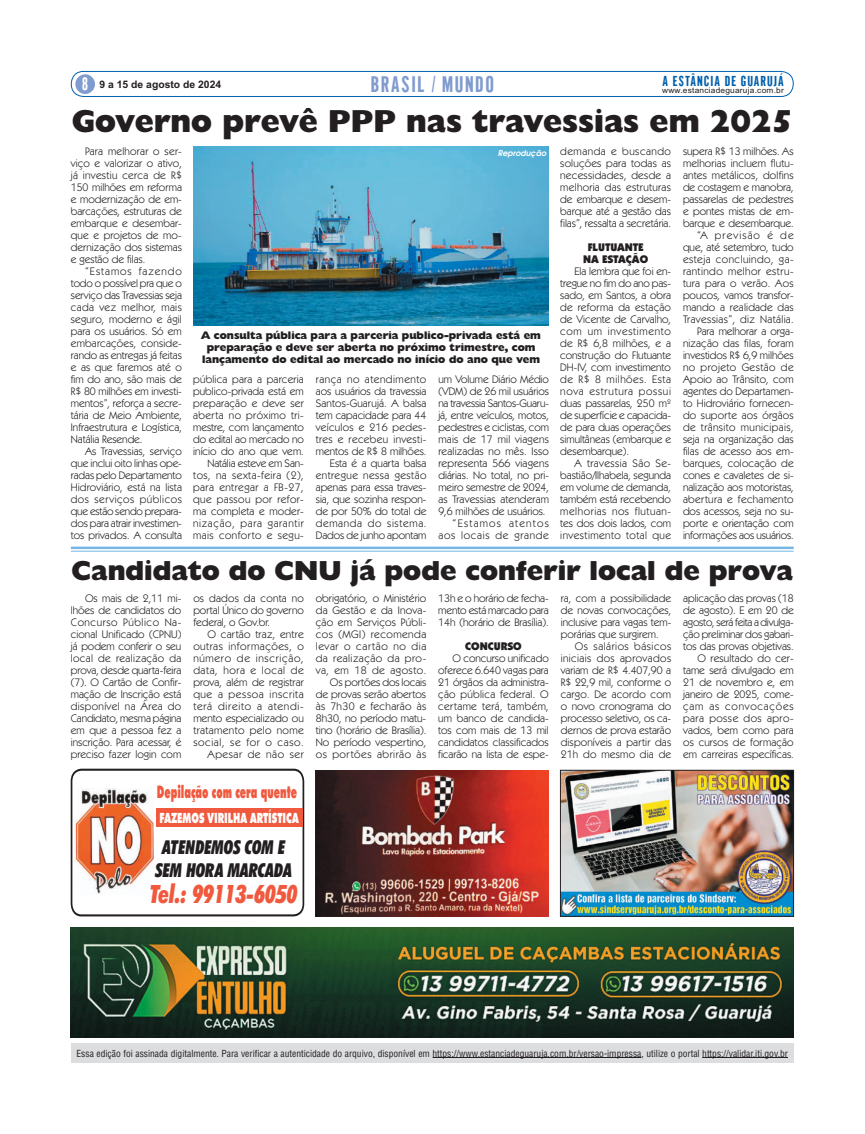
<style>
.page{position:relative;width:865px;height:1134px;background:#fff}
.page>*{position:absolute;margin:0;border:0;box-sizing:border-box;transform-origin:0 0}
.t1{font:800 32px "Humanist 521 BT";color:#231f20}
.t2{font:800 27.7px "Humanist 521 BT";color:#231f20}
.t3{font:italic 900 condensed 25.3px "Futura BT";color:#f0593e;scale:.87 1}
.t4{font:21.9px "Gothic CG No 1";letter-spacing:.075em;color:#809bcf}
.t5{font:italic 900 condensed 19.2px/22.3px "Futura BT";color:#231f20;text-align:center;scale:.87 1}
.t6{font:900 17.4px "Futura BT";color:#f0593e;scale:.56 1}
.t7{font:17.3px "Gothic CG No 1";color:#fff}
.t8{font:900 14.1px "Futura BT";color:#fff;scale:.64 1}
.t9{font:14px "Gothic CG No 1";letter-spacing:.075em;color:#0160ae}
.t10{font:11px/12px "Kabel IT Cby BT";letter-spacing:.005em;color:#231f20;text-align:justify}
.t11{font:11px/12px "Kabel IT Cby BT";letter-spacing:.05em;color:#231f20;text-align:right}
.t12{font:800 11px/12px "Humanist 521 BT";color:#231f20;text-align:center}
.t13{font:900 11px/12px "Kabel IT Cby BT";color:#231f20;text-align:center}
.t14{font:11px "Kabel IT Cby BT";letter-spacing:-.015em;color:#231f20}
.t15{font:11px "Kabel IT Cby BT";letter-spacing:.025em;color:#231f20}
.t16{font:11px "Kabel IT Cby BT";letter-spacing:.065em;color:#231f20}
.t17{font:11px "Kabel IT Cby BT";letter-spacing:.115em;color:#231f20}
.t18{font:700 10.4px "Arial";color:#231f20}
.t19{font:9.5px "Switzerland Condensed";color:#231f20}
.t20{font:italic 700 8px "Avalon";color:#fff}
.t21{font:7.9px "Arial";letter-spacing:.025em;color:#231f20;scale:1.06 1}
</style>
<div class="page">
<div style="left:71px;top:71px;width:723px;height:26px;border:1px solid #0160ae;border-radius:12px"></div>
<div style="left:75px;top:74px;width:20px;height:20px;background:#809bcf;border-radius:50%"></div>
<div style="left:71px;top:1043px;width:723px;height:20px;background:#dcdddf"></div>
<hr style="left:433px;top:1057px;width:208px;height:1px;background:#231f20">
<hr style="left:702px;top:1057px;width:86px;height:1px;background:#231f20">
<img style="left:71px;top:928px;width:723px;height:110px">
<img style="left:562px;top:772px;width:230px;height:142px">
<div style="left:560px;top:770px;width:234px;height:146px;border:1px solid #231f20"></div>
<svg style="left:70px;top:768px;width:235px;height:149px"></svg>
<img style="left:75px;top:789px;width:79px;height:105px">
<div style="left:156px;top:808px;width:146px;height:19px;background:#f0593e"></div>
<img style="left:315px;top:770px;width:234px;height:146px">
<hr style="left:71px;top:547px;width:723px;height:2px;background:#76b7e5">
<hr style="left:71px;top:551px;width:723px;height:1px;background:#76b7e5">
<img style="left:193px;top:146px;width:356px;height:179px">
<h3 class="t7" style="left:82px;top:78px;width:7px">8</h3>
<p class="t18" style="left:100px;top:80px;width:123px">9 a 15 de agosto de 2024</p>
<h3 class="t4" style="left:371px;top:76px;width:125px">BRASIL / MUNDO</h3>
<p class="t9" style="left:663px;top:76px;width:123px">A ESTÂNCIA DE GUARUJÁ</p>
<p class="t21" style="left:662px;top:87px;width:116px">www.estanciadeguaruja.com.br</p>
<h1 class="t1" style="left:72px;top:110px;width:722px">Governo prevê PPP nas travessias em 2025</h1>
<p class="t10" style="left:71px;top:146px;width:113px;text-indent:14px">Para melhorar o ser&shy;viço e valorizar o ativo, já investiu cerca de R$ 150 milhões em reforma e modernização de em&shy;barcações, estruturas de embarque e desembar&shy;que e projetos de mo&shy;dernização dos sistemas e gestão de filas.</p>
<p class="t10" style="left:71px;top:266px;width:113px;text-indent:14px">“Estamos fazendo todo o possível pra que o serviço das Travessias seja cada vez melhor, mais seguro, moderno e ágil para os usuários. Só em embarcações, conside&shy;rando as entregas já feitas e as que faremos até o fim do ano, são mais de R$ 80 milhões em investi&shy;mentos”, reforça a secre&shy;tária de Meio Ambiente, Infraestrutura e Logística, Natália Resende.</p>
<p class="t10" style="left:71px;top:446px;width:113px;text-indent:14px">As Travessias, serviço que inclui oito linhas ope&shy;radas pelo Departamento Hidroviário, está na lista dos serviços públicos que estão sendo prepara&shy;dos para atrair investimen&shy;tos privados. A consulta</p>
<p class="t20" style="left:498px;top:150px;width:50px">Reprodução</p>
<p class="t12" style="left:201px;top:331px;width:341px">A consulta pública para a parceria publico-privada está em preparação e deve ser aberta no próximo trimestre, com lançamento do edital ao mercado no início do ano que vem</p>
<p class="t10" style="left:193px;top:374px;width:112px;text-align:right">pública para a parceria publico-privada está em preparação e deve ser aberta no próximo tri&shy;mestre, com lançamento do edital ao mercado no início do ano que vem.<br>Natália esteve em San&shy;tos, na sexta-feira (2), para entregar a FB-27, que passou por refor&shy;ma completa e moder&shy;nização, para garantir mais conforto e segu-</p>
<p class="t10" style="left:316px;top:374px;width:112px;text-align:right">rança no atendimento aos usuários da travessia<br>Santos-Guarujá. A balsa tem capacidade para 44 veículos e 216 pedes&shy;tres e recebeu investi&shy;mentos de R$ 8 milhões.<br>Esta é a quarta balsa entregue nessa gestão apenas para essa traves&shy;sia, que sozinha respon&shy;de por 50% do total de demanda do sistema.<br>Dados de junho apontam</p>
<p class="t10" style="left:438px;top:374px;width:112px">um Volume Diário Médio</p>
<p class="t10" style="left:438px;top:386px;width:112px">(VDM) de 26 mil usuários</p>
<p class="t14" style="left:438px;top:399px;width:112px">na travessia Santos-Guaru-</p>
<p class="t10" style="left:438px;top:410px;width:112px">já, entre veículos, motos,</p>
<p class="t10" style="left:438px;top:422px;width:112px">pedestres e ciclistas, com</p>
<p class="t15" style="left:438px;top:435px;width:112px">mais de 17 mil viagens</p>
<p class="t10" style="left:438px;top:446px;width:112px">realizadas no mês. Isso</p>
<p class="t10" style="left:438px;top:458px;width:112px">representa 566 viagens</p>
<p class="t10" style="left:438px;top:470px;width:112px">diárias. No total, no pri-</p>
<p class="t10" style="left:438px;top:482px;width:112px">meiro semestre de 2024,</p>
<p class="t10" style="left:438px;top:494px;width:112px">as Travessias atenderam</p>
<p class="t10" style="left:438px;top:506px;width:109px">9,6 milhões de usuários.</p>
<p class="t17" style="left:453px;top:519px;width:98px">“Estamos atentos</p>
<p class="t16" style="left:438px;top:531px;width:112px">aos locais de grande</p>
<p class="t10" style="left:560px;top:146px;width:112px">demanda e buscando soluções para todas as necessidades, desde a melhoria das estruturas de embarque e desem&shy;barque até a gestão das filas”, ressalta a secretária.</p>
<p class="t13" style="left:583px;top:242px;width:66px">FLUTUANTE<br>NA ESTAÇÃO</p>
<p class="t10" style="left:560px;top:266px;width:112px;text-indent:14px">Ela lembra que foi en&shy;tregue no fim do ano pas&shy;sado, em Santos, a obra de reforma da estação de Vicente de Carvalho, com um investimento de R$ 6,8 milhões, e a construção do Flutuante DH-IV, com investimento de R$ 8 milhões. Esta nova estrutura possui duas passarelas, 250 m² de superfície e capacida&shy;de para duas operações simultâneas (embarque e desembarque).</p>
<p class="t10" style="left:560px;top:458px;width:112px;text-indent:14px">A travessia São Se&shy;bastião/Ilhabela, segunda em volume de demanda, também está recebendo melhorias nos flutuan&shy;tes dos dois lados, com investimento total que</p>
<p class="t10" style="left:683px;top:146px;width:112px;text-align:right">supera R$ 13 milhões. As melhorias incluem flutu&shy;antes metálicos, dolfins de costagem e manobra, passarelas de pedestres e pontes mistas de em&shy;barque e desembarque. “A previsão é de que, até setembro, tudo esteja concluindo, ga&shy;rantindo melhor estru&shy;tura para o verão. Aos poucos, vamos transfor&shy;mando a realidade das<br>Travessias”, diz Natália.<br>Para melhorar a orga&shy;nização das filas, foram investidos R$ 6,9 milhões no projeto Gestão de<br>Apoio ao Trânsito, com agentes do Departamen&shy;to Hidroviário fornecen&shy;do suporte aos órgãos de trânsito municipais, seja na organização das filas de acesso aos em&shy;barques, colocação de cones e cavaletes de si&shy;nalização aos motoristas, abertura e fechamento dos acessos, seja no su&shy;porte e orientação com informações aos usuários.</p>
<h2 class="t2" style="left:72px;top:561px;width:723px">Candidato do CNU já pode conferir local de prova</h2>
<p class="t10" style="left:71px;top:593px;width:112px;text-indent:14px">Os mais de 2,11 mi&shy;lhões de candidatos do Concurso Público Na&shy;cional Unificado (CPNU) já podem conferir o seu local de realização da prova, desde quarta-feira (7). O Cartão de Confir&shy;mação de Inscrição está disponível na Área do Candidato, mesma página em que a pessoa fez a inscrição. Para acessar, é preciso fazer login com</p>
<p class="t10" style="left:193px;top:593px;width:112px">os dados da conta no portal Único do governo federal, o Gov.br.</p>
<p class="t11" style="left:193px;top:629px;width:112px">O cartão traz, entre outras informações, o número de inscrição, data, hora e local de prova, além de registrar que a pessoa inscrita terá direito a atendi&shy;mento especializado ou tratamento pelo nome social, se for o caso.<br>Apesar de não ser</p>
<h3 class="t6" style="left:157px;top:784px;width:252px">Depilação com cera quente</h3>
<p class="t8" style="left:160px;top:813px;width:219px">FAZEMOS VIRILHA ARTÍSTICA</p>
<h3 class="t5" style="left:156px;top:838px;width:158px">ATENDEMOS COM E<br>SEM HORA MARCADA</h3>
<h3 class="t3" style="left:150px;top:883px;width:172px">Tel.: 99113-6050</h3>
<p class="t10" style="left:316px;top:593px;width:112px;text-align:right">obrigatório, o Ministério da Gestão e da Inova&shy;ção em Serviços Públi&shy;cos (MGI) recomenda levar o cartão no dia da realização da pro&shy;va, em 18 de agosto.<br>Os portões dos locais de provas serão abertos às 7h30 e fecharão às<br>8h30, no período matu&shy;tino (horário de Brasília).<br>No período vespertino, os portões abrirão às</p>
<p class="t10" style="left:438px;top:593px;width:112px">13h e o horário de fecha&shy;mento está marcado para 14h (horário de Brasília).</p>
<p class="t13" style="left:465px;top:641px;width:58px">CONCURSO</p>
<p class="t10" style="left:438px;top:653px;width:112px;text-indent:14px">O concurso unificado oferece 6.640 vagas para 21 órgãos da administra&shy;ção pública federal. O certame terá, também, um banco de candida&shy;tos com mais de 13 mil candidatos classificados ficarão na lista de espe-</p>
<p class="t10" style="left:561px;top:593px;width:112px">ra, com a possibilidade de novas convocações, inclusive para vagas tem&shy;porárias que surgirem.</p>
<p class="t10" style="left:561px;top:641px;width:112px;text-indent:14px">Os salários básicos iniciais dos aprovados variam de R$ 4.407,90 a R$ 22,9 mil, conforme o cargo. De acordo com o novo cronograma do processo seletivo, os ca&shy;dernos de prova estarão disponíveis a partir das 21h do mesmo dia de</p>
<p class="t10" style="left:683px;top:593px;width:112px;text-align:right">aplicação das provas (18 de agosto). E em 20 de agosto, será feita a divulga&shy;ção preliminar dos gabari&shy;tos das provas objetivas.<br>O resultado do cer&shy;tame será divulgado em<br>21 de novembro e, em janeiro de 2025, come&shy;çam as convocações para posse dos apro&shy;vados, bem como para os cursos de formação em carreiras específicas.</p>
<p class="t19" style="left:77px;top:1049px;width:713px">Essa edição foi assinada digitalmente. Para verificar a autenticidade do arquivo, disponível em https://www.estanciadeguaruja.com.br/versao-impressa, utilize o portal https://validar.iti.gov.br</p>
</div>
